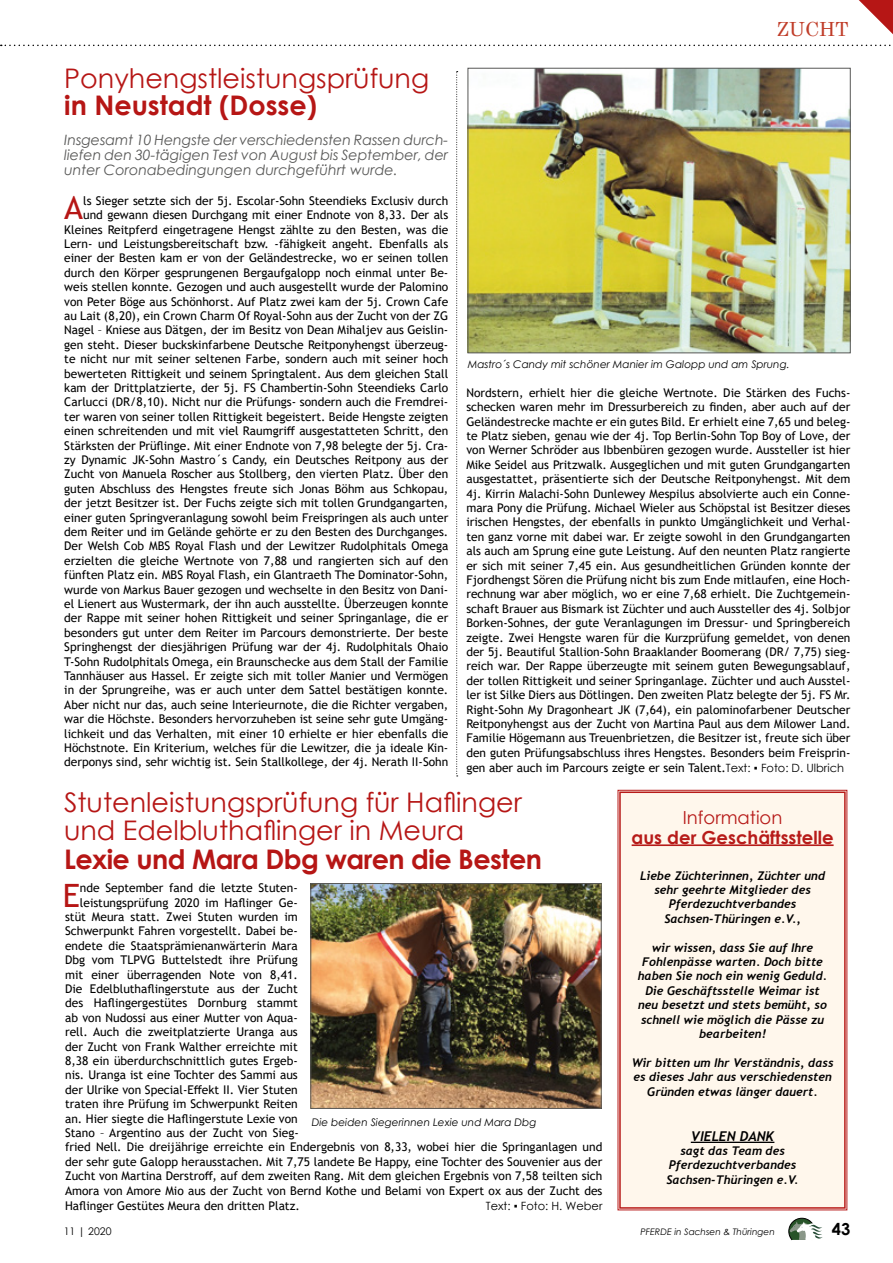
<style>
.page{position:relative;width:893px;height:1263px;background:#fff}
.page>*{position:absolute;margin:0;border:0;box-sizing:border-box;transform-origin:0 0}
.t1{font:32.1px "Trebuchet MS";color:#b61615}
.t2{font:27px/28.2px "Century Gothic";color:#b61615}
.t3{font:700 27px "Century Gothic";letter-spacing:-.02em;color:#b61615}
.t4{font:700 27px "Century Gothic";color:#b61615}
.t5{font:19.5px "Century";color:#c03d29}
.t6{font:700 18px "Century Gothic";color:#b71b19}
.t7{font:18px "Century Gothic";color:#b71b19}
.t8{font:700 16.5px "Century Gothic";color:#000}
.t9{font:italic 14.25px/15px "Century Gothic";color:#575756;text-align:justify}
.t10{font:italic 700 13.5px "Trebuchet";color:#000}
.t11{font:12px/14.4px "Trebuchet MS";color:#000;text-align:right}
.t12{font:italic 700 12px/14.4px "Trebuchet";color:#000;text-align:center}
.t13{font:11.4px "Century Gothic";color:#000}
.t14{font:italic 10.5px "Century Gothic";color:#000}
.t15{font:10.5px "Century Gothic";color:#000}
.t16{font:italic 9px "Century Gothic";color:#000}
.s1{font-family:"Century Gothic";font-size:11.4px}
</style>
<div class="page">
<svg style="left:1px;top:0;width:892px;height:47px"></svg>
<svg style="left:788px;top:1217px;width:35px;height:24px"></svg>
<img style="left:313px;top:885px;width:286px;height:221px">
<div style="left:311px;top:883px;width:290px;height:225px;border:1px solid #575756"></div>
<img style="left:470px;top:70px;width:378px;height:281px">
<div style="left:468px;top:68px;width:382px;height:285px;border:1px solid #575756"></div>
<svg style="left:456px;top:71px;width:2px;height:705px"></svg>
<div style="left:617px;top:790px;width:230px;height:420px;background:#fff7ec"></div>
<div style="left:619px;top:791px;width:227px;height:418px;border:2px solid #b71b19"></div>
<hr style="left:632px;top:844px;width:202px;height:2px;background:#b71b19">
<hr style="left:691px;top:1142px;width:83px;height:1px;background:#000">
<h2 class="t2" style="left:64px;top:64px;width:366px">Ponyhengstleistungsprüfung</h2>
<h2 class="t4" style="left:64px;top:85px;width:254px">in Neustadt (Dosse)</h2>
<p class="t9" style="left:64px;top:132px;width:386px">Insgesamt 10 Hengste der verschiedensten Rassen durch&shy;liefen den 30-tägigen Test von August bis September, der unter Coronabedingungen durchgeführt wurde.</p>
<h1 class="t1" style="left:64px;top:187px;width:20px">A</h1>
<p class="t11" style="left:64px;top:193px;width:386px">ls Sieger setzte sich der 5j. Escolar-Sohn Steendieks Exclusiv durch und gewann diesen Durchgang mit einer Endnote von 8,33. Der als Kleines Reitpferd eingetragene Hengst zählte zu den Besten, was die Lern- und Leistungsbereitschaft bzw. -fähigkeit angeht. Ebenfalls als einer der Besten kam er von der Geländestrecke, wo er seinen tollen durch den Körper gesprungenen Bergaufgalopp noch einmal unter Be&shy;weis stellen konnte. Gezogen und auch ausgestellt wurde der Palomino von Peter Böge aus Schönhorst. Auf Platz zwei kam der 5j. Crown Cafe au Lait (8,20), ein Crown Charm Of Royal-Sohn aus der Zucht von der ZG Nagel – Kniese aus Dätgen, der im Besitz von Dean Mihaljev aus Geislin&shy;gen steht. Dieser buckskinfarbene Deutsche Reitponyhengst überzeug&shy;te nicht nur mit seiner seltenen Farbe, sondern auch mit seiner hoch bewerteten Rittigkeit und seinem Springtalent. Aus dem gleichen Stall kam der Drittplatzierte, der 5j. FS Chambertin-Sohn Steendieks Carlo Carlucci (DR/8,10). Nicht nur die Prüfungs- sondern auch die Fremdrei&shy;ter waren von seiner tollen Rittigkeit begeistert. Beide Hengste zeigten einen schreitenden und mit viel Raumgriff ausgestatteten Schritt, den Stärksten der Prüflinge. Mit einer Endnote von 7,98 belegte der 5j. Cra&shy;zy Dynamic JK-Sohn Mastro´s Candy, ein Deutsches Reitpony aus der Zucht von Manuela Roscher aus Stollberg, den vierten Platz. Über den guten Abschluss des Hengstes freute sich Jonas Böhm aus Schkopau, der jetzt Besitzer ist. Der Fuchs zeigte sich mit tollen Grundgangarten, einer guten Springveranlagung sowohl beim Freispringen als auch unter dem Reiter und im Gelände gehörte er zu den Besten des Durchganges.<br>Der Welsh Cob MBS Royal Flash und der Lewitzer Rudolphitals Omega erzielten die gleiche Wertnote von 7,88 und rangierten sich auf den fünften Platz ein. MBS Royal Flash, ein Glantraeth The Dominator-Sohn, wurde von Markus Bauer gezogen und wechselte in den Besitz von Dani&shy;el Lienert aus Wustermark, der ihn auch ausstellte. Überzeugen konnte der Rappe mit seiner hohen Rittigkeit und seiner Springanlage, die er besonders gut unter dem Reiter im Parcours demonstrierte. Der beste Springhengst der diesjährigen Prüfung war der 4j. Rudolphitals Ohaio T-Sohn Rudolphitals Omega, ein Braunschecke aus dem Stall der Familie Tannhäuser aus Hassel. Er zeigte sich mit toller Manier und Vermögen in der Sprungreihe, was er auch unter dem Sattel bestätigen konnte.<br>Aber nicht nur das, auch seine Interieurnote, die die Richter vergaben, war die Höchste. Besonders hervorzuheben ist seine sehr gute Umgäng&shy;lichkeit und das Verhalten, mit einer 10 erhielte er hier ebenfalls die Höchstnote. Ein Kriterium, welches für die Lewitzer, die ja ideale Kin&shy;derponys sind, sehr wichtig ist. Sein Stallkollege, der 4j. Nerath II-Sohn</p>
<h3 class="t5" style="left:777px;top:12px;width:73px">ZUCHT</h3>
<p class="t14" style="left:468px;top:357px;width:323px">Mastro´s Candy mit schöner Manier im Galopp und am Sprung.</p>
<p class="t11" style="left:466px;top:385px;width:386px;text-align:justify">Nordstern, erhielt hier die gleiche Wertnote. Die Stärken des Fuchs&shy;schecken waren mehr im Dressurbereich zu finden, aber auch auf der Geländestrecke machte er ein gutes Bild. Er erhielt eine 7,65 und beleg&shy;te Platz sieben, genau wie der 4j. Top Berlin-Sohn Top Boy of Love, der von Werner Schröder aus Ibbenbüren gezogen wurde. Aussteller ist hier Mike Seidel aus Pritzwalk. Ausgeglichen und mit guten Grundgangarten ausgestattet, präsentierte sich der Deutsche Reitponyhengst. Mit dem 4j. Kirrin Malachi-Sohn Dunlewey Mespilus absolvierte auch ein Conne&shy;mara Pony die Prüfung. Michael Wieler aus Schöpstal ist Besitzer dieses irischen Hengstes, der ebenfalls in punkto Umgänglichkeit und Verhal&shy;ten ganz vorne mit dabei war. Er zeigte sowohl in den Grundgangarten als auch am Sprung eine gute Leistung. Auf den neunten Platz rangierte er sich mit seiner 7,45 ein. Aus gesundheitlichen Gründen konnte der Fjordhengst Sören die Prüfung nicht bis zum Ende mitlaufen, eine Hoch&shy;rechnung war aber möglich, wo er eine 7,68 erhielt. Die Zuchtgemein&shy;schaft Brauer aus Bismark ist Züchter und auch Aussteller des 4j. Solbjor Borken-Sohnes, der gute Veranlagungen im Dressur- und Springbereich zeigte. Zwei Hengste waren für die Kurzprüfung gemeldet, von denen der 5j. Beautiful Stallion-Sohn Braaklander Boomerang (DR/ 7,75) sieg&shy;reich war. Der Rappe überzeugte mit seinem guten Bewegungsablauf, der tollen Rittigkeit und seiner Springanlage. Züchter und auch Ausstel&shy;ler ist Silke Diers aus Dötlingen. Den zweiten Platz belegte der 5j. FS Mr.<br>Right-Sohn My Dragonheart JK (7,64), ein palominofarbener Deutscher Reitponyhengst aus der Zucht von Martina Paul aus dem Milower Land.<br>Familie Högemann aus Treuenbrietzen, die Besitzer ist, freute sich über den guten Prüfungsabschluss ihres Hengstes. Besonders beim Freisprin&shy;gen aber auch im Parcours zeigte er sein Talent.<span class="s1">Text: ▪ Foto: D. Ulbrich</span></p>
<h2 class="t2" style="left:64px;top:788px;width:459px">Stutenleistungsprüfung für Haflinger und Edelbluthaflinger in Meura</h2>
<h2 class="t3" style="left:64px;top:838px;width:479px">Lexie und Mara Dbg waren die Besten</h2>
<h1 class="t1" style="left:63px;top:875px;width:19px">E</h1>
<p class="t11" style="left:80px;top:881px;width:219px">nde September fand die letzte Stuten-</p>
<p class="t11" style="left:80px;top:895px;width:219px">leistungsprüfung 2020 im Haflinger Ge-</p>
<p class="t11" style="left:65px;top:909px;width:234px">stüt Meura statt. Zwei Stuten wurden im</p>
<p class="t11" style="left:65px;top:924px;width:234px">Schwerpunkt Fahren vorgestellt. Dabei be-</p>
<p class="t11" style="left:65px;top:938px;width:234px">endete die Staatsprämienanwärterin Mara</p>
<p class="t11" style="left:65px;top:953px;width:234px">Dbg vom TLPVG Buttelstedt ihre Prüfung</p>
<p class="t11" style="left:65px;top:967px;width:234px">mit einer überragenden Note von 8,41.</p>
<p class="t11" style="left:65px;top:981px;width:234px">Die Edelbluthaflingerstute aus der Zucht</p>
<p class="t11" style="left:65px;top:996px;width:234px">des Haflingergestütes Dornburg stammt</p>
<p class="t11" style="left:65px;top:1010px;width:234px">ab von Nudossi aus einer Mutter von Aqua-</p>
<p class="t11" style="left:65px;top:1025px;width:234px">rell. Auch die zweitplatzierte Uranga aus</p>
<p class="t11" style="left:65px;top:1039px;width:234px">der Zucht von Frank Walther erreichte mit</p>
<p class="t11" style="left:65px;top:1053px;width:234px">8,38 ein überdurchschnittlich gutes Ergeb-</p>
<p class="t11" style="left:65px;top:1068px;width:234px">nis. Uranga ist eine Tochter des Sammi aus</p>
<p class="t11" style="left:65px;top:1082px;width:234px">der Ulrike von Special-Effekt II. Vier Stuten</p>
<p class="t11" style="left:65px;top:1097px;width:234px">traten ihre Prüfung im Schwerpunkt Reiten</p>
<p class="t11" style="left:65px;top:1111px;width:234px">an. Hier siegte die Haflingerstute Lexie von</p>
<p class="t11" style="left:65px;top:1125px;width:235px">Stano – Argentino aus der Zucht von Sieg-</p>
<p class="t11" style="left:65px;top:1140px;width:539px">fried Nell. Die dreijährige erreichte ein Endergebnis von 8,33, wobei hier die Springanlagen und</p>
<p class="t11" style="left:65px;top:1154px;width:539px">der sehr gute Galopp herausstachen. Mit 7,75 landete Be Happy, eine Tochter des Souvenier aus der</p>
<p class="t11" style="left:65px;top:1169px;width:539px">Zucht von Martina Derstroff, auf dem zweiten Rang. Mit dem gleichen Ergebnis von 7,58 teilten sich</p>
<p class="t11" style="left:65px;top:1183px;width:539px">Amora von Amore Mio aus der Zucht von Bernd Kothe und Belami von Expert ox aus der Zucht des</p>
<p class="t11" style="left:65px;top:1198px;width:236px">Haflinger Gestütes Meura den dritten Platz.</p>
<p class="t13" style="left:486px;top:1197px;width:118px">Text: ▪ Foto: H. Weber</p>
<p class="t14" style="left:312px;top:1115px;width:226px">Die beiden Siegerinnen Lexie und Mara Dbg</p>
<h3 class="t7" style="left:683px;top:805px;width:101px">Information</h3>
<h3 class="t6" style="left:632px;top:823px;width:203px">aus der Geschäftsstelle</h3>
<p class="t12" style="left:640px;top:868px;width:187px">Liebe Züchterinnen, Züchter und sehr geehrte Mitglieder des<br>Pferdezuchtverbandes<br>Sachsen-Thüringen e.V.,</p>
<p class="t12" style="left:638px;top:940px;width:191px">wir wissen, dass Sie auf Ihre<br>Fohlenpässe warten. Doch bitte haben Sie noch ein wenig Geduld.<br>Die Geschäftsstelle Weimar ist neu besetzt und stets bemüht, so schnell wie möglich die Pässe zu bearbeiten!</p>
<p class="t12" style="left:632px;top:1055px;width:203px">Wir bitten um Ihr Verständnis, dass es dieses Jahr aus verschiedensten<br>Gründen etwas länger dauert.</p>
<p class="t10" style="left:691px;top:1127px;width:85px">VIELEN DANK</p>
<p class="t12" style="left:667px;top:1143px;width:133px">sagt das Team des<br>Pferdezuchtverbandes<br>Sachsen-Thüringen e.V.</p>
<p class="t15" style="left:64px;top:1224px;width:49px">11 | 2020</p>
<p class="t16" style="left:640px;top:1225px;width:136px">PFERDE in Sachsen &amp; Thüringen</p>
<h3 class="t8" style="left:832px;top:1216px;width:20px">43</h3>
</div>
